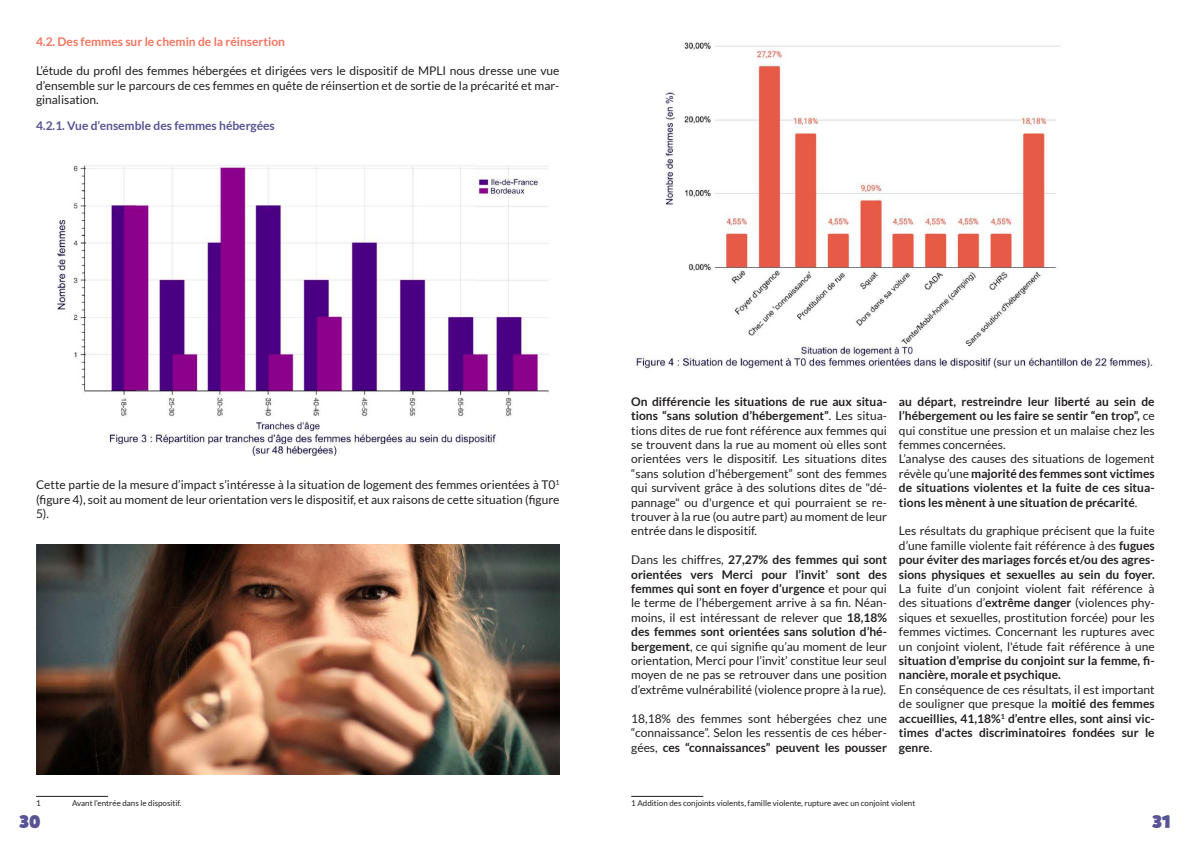
<style>
.page{position:relative;width:1191px;height:842px;background:#fff}
.page>*{position:absolute;margin:0;border:0;box-sizing:border-box;transform-origin:0 0}
.t1{font:25px "Mikado Ultra";color:#575494}
.t2{font:12px/14.4px "Lato";color:#231f20;text-align:justify}
.t3{font:700 12px/14.4px "Lato";color:#231f20}
.t4{font:700 12px "Lato";color:#f37560}
.t5{font:700 12px "Lato";color:#575494}
.t6{font:8px "Lato";color:#231f20}
.s1{font-weight:700}
.s2{font-weight:400}
</style>
<div class="page">
<img style="left:57px;top:165px;width:492px;height:291px">
<hr style="left:36px;top:796px;width:72px;height:1px;background:#231f20">
<img style="left:36px;top:545px;width:523px;height:229px">
<img style="left:636px;top:42px;width:517px;height:327px">
<hr style="left:631px;top:796px;width:72px;height:1px;background:#231f20">
<p class="t4" style="left:36px;top:34px;width:250px">4.2. Des femmes sur le chemin de la réinsertion</p>
<p class="t2" style="left:36px;top:64px;width:525px">L’étude du profil des femmes hébergées et dirigées vers le dispositif de MPLI nous dresse une vue d’ensemble sur le parcours de ces femmes en quête de réinsertion et de sortie de la précarité et mar&shy;ginalisation.</p>
<p class="t5" style="left:36px;top:119px;width:240px">4.2.1. Vue d’ensemble des femmes hébergées</p>
<p class="t2" style="left:36px;top:478px;width:525px">Cette partie de la mesure d’impact s’intéresse à la situation de logement des femmes orientées à T0<sup>1 </sup>(figure 4), soit au moment de leur orientation vers le dispositif, et aux raisons de cette situation (figure 5).</p>
<p class="t6" style="left:36px;top:799px;width:6px">1</p>
<p class="t6" style="left:72px;top:799px;width:111px">Avant l’entrée dans le dispositif.</p>
<p class="t2" style="left:631px;top:394px;width:257px"><span class="s1">On différencie les situations de rue aux situa&shy;tions “sans solution d’hébergement”</span>. Les situa&shy;tions dites de rue font référence aux femmes qui se trouvent dans la rue au moment où elles sont orientées vers le dispositif. Les situations dites “sans solution d’hébergement” sont des femmes qui survivent grâce à des solutions dites de "dé&shy;pannage" ou d'urgence et qui pourraient se re&shy;trouver à la rue (ou autre part) au moment de leur entrée dans le dispositif.</p>
<p class="t2" style="left:631px;top:553px;width:257px">Dans les chiffres, <span class="s1">27,27% des femmes qui sont orientées vers Merci pour l’invit’ sont des femmes qui sont en foyer d’urgence</span> et pour qui le terme de l’hébergement arrive à sa fin. Néan&shy;moins, il est intéressant de relever que <span class="s1">18,18% des femmes sont orientées sans solution d’hé&shy;bergement</span>, ce qui signifie qu’au moment de leur orientation, Merci pour l’invit’ constitue leur seul moyen de ne pas se retrouver dans une position d’extrême vulnérabilité (violence propre à la rue).</p>
<p class="t2" style="left:631px;top:711px;width:257px">18,18% des femmes sont hébergées chez une “connaissance”. Selon les ressentis de ces héber&shy;gées, <span class="s1">ces “connaissances” peuvent les pousser</span></p>
<p class="t3" style="left:899px;top:394px;width:257px">au départ, restreindre leur liberté au sein de l’hébergement ou les faire se sentir “en trop”, <span class="s2">ce qui constitue une pression et un malaise chez les femmes concernées.<br>L’analyse des causes des situations de logement révèle qu’une</span> majorité des femmes sont victimes de situations violentes et la fuite de ces situa&shy;tions les mènent à une situation de précarité<span class="s2">.</span></p>
<p class="t3" style="left:899px;top:524px;width:257px;text-align:justify"><span class="s2">Les résultats du graphique précisent que la fuite d’une famille violente fait référence à des</span> fugues pour éviter des mariages forcés et/ou des agres&shy;sions physiques et sexuelles au sein du foyer.</p>
<p class="t2" style="left:899px;top:581px;width:257px">La fuite d’un conjoint violent fait référence à des situations d’<span class="s1">extrême danger</span> (violences phy&shy;siques et sexuelles, prostitution forcée) pour les femmes victimes. Concernant les ruptures avec un conjoint violent, l'étude fait référence à une</p>
<p class="t3" style="left:899px;top:653px;width:257px">situation d’emprise du conjoint sur la femme, fi&shy;nancière, morale et psychique.</p>
<p class="t3" style="left:899px;top:682px;width:257px;text-align:justify"><span class="s2">En conséquence de ces résultats, il est important de souligner que presque la</span> moitié des femmes accueillies, 41,18%<sup>1</sup> d’entre elles, sont ainsi vic&shy;times d'actes discriminatoires fondées sur le genre<span class="s2">.</span></p>
<p class="t6" style="left:631px;top:799px;width:285px">1 Addition des conjoints violents, famille violente, rupture avec un conjoint violent</p>
<h1 class="t1" style="left:19px;top:810px;width:23px">30</h1>
<h1 class="t1" style="left:1152px;top:810px;width:20px">31</h1>
</div>
